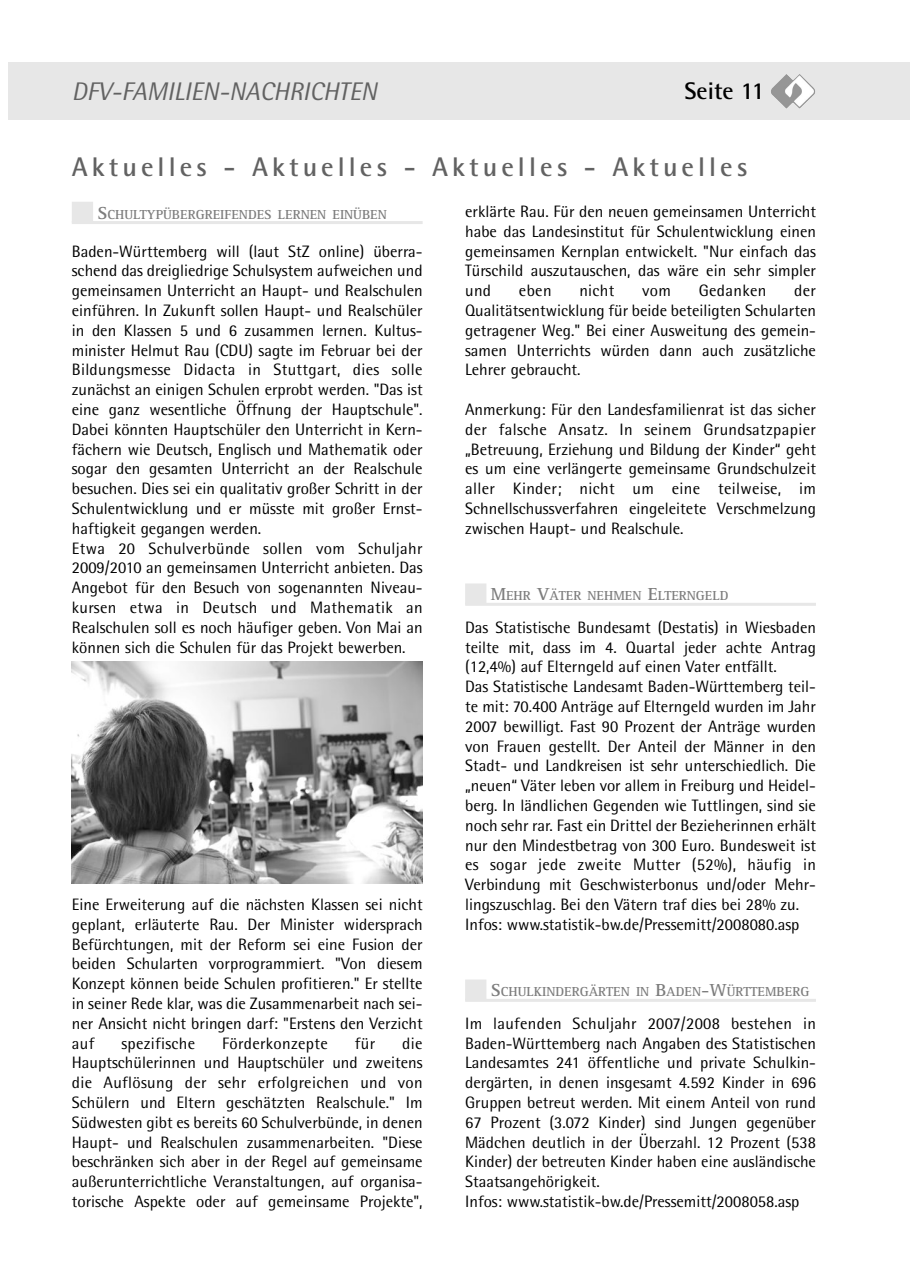
<style>
.page{position:relative;width:910px;height:1280px;background:#fff}
.page>*{position:absolute;margin:0;border:0;box-sizing:border-box;transform-origin:0 0}
.t1{font:700 27px "Rotis Semi Sans";letter-spacing:.15em;color:#626262}
.t2{font:italic 25.5px "Rotis Semi Sans";color:#626262}
.t3{font:700 24px "Rotis Semi Sans";color:#000}
.t4{font:16.5px/19.8px "Rotis Semi Sans";color:#000;text-align:justify}
.t5{font:16.5px "Rotis Semi Sans";letter-spacing:.02em;color:#000}
.t6{font:700 13.5px "Rotis Serif";color:#7d7d7d}
.s1{font-size:18px}
</style>
<div class="page">
<div style="left:8px;top:63px;width:901px;height:57px;background:#e7e7e7"></div>
<img style="left:771px;top:74px;width:44px;height:35px">
<div style="left:72px;top:202px;width:21px;height:21px;background:#e7e7e7"></div>
<hr style="left:72px;top:221px;width:351px;height:3px;background:#e7e7e7">
<div style="left:465px;top:583px;width:21px;height:21px;background:#e7e7e7"></div>
<hr style="left:465px;top:603px;width:351px;height:3px;background:#e7e7e7">
<div style="left:465px;top:979px;width:21px;height:21px;background:#e7e7e7"></div>
<hr style="left:465px;top:999px;width:351px;height:3px;background:#e7e7e7">
<img style="left:72px;top:661px;width:350px;height:222px">
<h2 class="t2" style="left:72px;top:76px;width:307px">DFV-FAMILIEN-NACHRICHTEN</h2>
<h3 class="t3" style="left:685px;top:76px;width:82px">Seite 11</h3>
<h1 class="t1" style="left:72px;top:150px;width:677px">Aktuelles - Aktuelles - Aktuelles - Aktuelles</h1>
<p class="t6" style="left:97px;top:206px;width:291px"><span class="s1">S</span>CHULTYPÜBERGREIFENDES LERNEN EINÜBEN</p>
<p class="t4" style="left:72px;top:241px;width:352px;text-align:left">Baden-Württemberg will (laut StZ online) überra&shy;schend das dreigliedrige Schulsystem aufweichen und gemeinsamen Unterricht an Haupt- und Realschulen einführen. In Zukunft sollen Haupt- und Realschüler in den Klassen 5 und 6 zusammen lernen. Kultus&shy;minister Helmut Rau (CDU) sagte im Februar bei der Bildungsmesse Didacta in Stuttgart, dies solle zunächst an einigen Schulen erprobt werden. "Das ist eine ganz wesentliche Öffnung der Hauptschule".<br>Dabei könnten Hauptschüler den Unterricht in Kern&shy;fächern wie Deutsch, Englisch und Mathematik oder sogar den gesamten Unterricht an der Realschule besuchen. Dies sei ein qualitativ großer Schritt in der Schulentwicklung und er müsste mit großer Ernst&shy;haftigkeit gegangen werden.<br>Etwa 20 Schulverbünde sollen vom Schuljahr 2009/2010 an gemeinsamen Unterricht anbieten. Das Angebot für den Besuch von sogenannten Niveau&shy;kursen etwa in Deutsch und Mathematik an Realschulen soll es noch häufiger geben. Von Mai an können sich die Schulen für das Projekt bewerben.</p>
<p class="t4" style="left:72px;top:894px;width:352px">Eine Erweiterung auf die nächsten Klassen sei nicht geplant, erläuterte Rau. Der Minister widersprach Befürchtungen, mit der Reform sei eine Fusion der beiden Schularten vorprogrammiert. "Von diesem Konzept können beide Schulen profitieren." Er stellte in seiner Rede klar, was die Zusammenarbeit nach sei&shy;ner Ansicht nicht bringen darf: "Erstens den Verzicht auf</p>
<p class="t5" style="left:121px;top:1033px;width:75px">spezifische</p>
<p class="t5" style="left:222px;top:1033px;width:107px">Förderkonzepte</p>
<p class="t4" style="left:355px;top:1033px;width:22px">für</p>
<p class="t4" style="left:72px;top:1033px;width:352px;text-indent:330px">die Hauptschülerinnen und Hauptschüler und zweitens die Auflösung der sehr erfolgreichen und von Schülern und Eltern geschätzten Realschule." Im Südwesten gibt es bereits 60 Schulverbünde, in denen Haupt- und Realschulen zusammenarbeiten. "Diese beschränken sich aber in der Regel auf gemeinsame außerunterrichtliche Veranstaltungen, auf organisa&shy;torische Aspekte oder auf gemeinsame Projekte",</p>
<p class="t4" style="left:465px;top:201px;width:352px">erklärte Rau. Für den neuen gemeinsamen Unterricht habe das Landesinstitut für Schulentwicklung einen gemeinsamen Kernplan entwickelt. "Nur einfach das Türschild auszutauschen, das wäre ein sehr simpler und</p>
<p class="t4" style="left:519px;top:280px;width:34px">eben</p>
<p class="t4" style="left:579px;top:280px;width:37px">nicht</p>
<p class="t4" style="left:642px;top:280px;width:30px">vom</p>
<p class="t5" style="left:699px;top:281px;width:69px">Gedanken</p>
<p class="t4" style="left:465px;top:280px;width:352px;text-indent:329px">der Qualitätsentwicklung für beide beteiligten Schularten getragener Weg." Bei einer Ausweitung des gemein&shy;samen Unterrichts würden dann auch zusätzliche Lehrer gebraucht.</p>
<p class="t4" style="left:465px;top:399px;width:352px">Anmerkung: Für den Landesfamilienrat ist das sicher der falsche Ansatz. In seinem Grundsatzpapier „Betreuung, Erziehung und Bildung der Kinder“ geht es um eine verlängerte gemeinsame Grundschulzeit aller Kinder; nicht um eine teilweise, im Schnellschussverfahren eingeleitete Verschmelzung zwischen Haupt- und Realschule.</p>
<p class="t6" style="left:491px;top:588px;width:239px"><span class="s1">M</span>EHR <span class="s1">V</span>ÄTER NEHMEN <span class="s1">E</span>LTERNGELD</p>
<p class="t4" style="left:465px;top:617px;width:352px;text-align:left">Das Statistische Bundesamt (Destatis) in Wiesbaden teilte mit, dass im 4. Quartal jeder achte Antrag (12,4%) auf Elterngeld auf einen Vater entfällt.<br>Das Statistische Landesamt Baden-Württemberg teil&shy;te mit: 70.400 Anträge auf Elterngeld wurden im Jahr 2007 bewilligt. Fast 90 Prozent der Anträge wurden von Frauen gestellt. Der Anteil der Männer in den Stadt- und Landkreisen ist sehr unterschiedlich. Die „neuen“ Väter leben vor allem in Freiburg und Heidel&shy;berg. In ländlichen Gegenden wie Tuttlingen, sind sie noch sehr rar. Fast ein Drittel der Bezieherinnen erhält nur den Mindestbetrag von 300 Euro. Bundesweit ist es sogar jede zweite Mutter (52%), häufig in Verbindung mit Geschwisterbonus und/oder Mehr&shy;lingszuschlag. Bei den Vätern traf dies bei 28% zu.<br>Infos: www.statistik-bw.de/Pressemitt/2008080.asp</p>
<p class="t6" style="left:491px;top:984px;width:320px"><span class="s1">S</span>CHULKINDERGÄRTEN IN <span class="s1">B</span>ADEN<span class="s1">-W</span>ÜRTTEMBERG</p>
<p class="t4" style="left:465px;top:1013px;width:352px;text-align:left">Im laufenden Schuljahr 2007/2008 bestehen in Baden-Württemberg nach Angaben des Statistischen Landesamtes 241 öffentliche und private Schulkin&shy;dergärten, in denen insgesamt 4.592 Kinder in 696<br>Gruppen betreut werden. Mit einem Anteil von rund 67 Prozent (3.072 Kinder) sind Jungen gegenüber Mädchen deutlich in der Überzahl. 12 Prozent (538<br>Kinder) der betreuten Kinder haben eine ausländische Staatsangehörigkeit.<br>Infos: www.statistik-bw.de/Pressemitt/2008058.asp</p>
</div>
